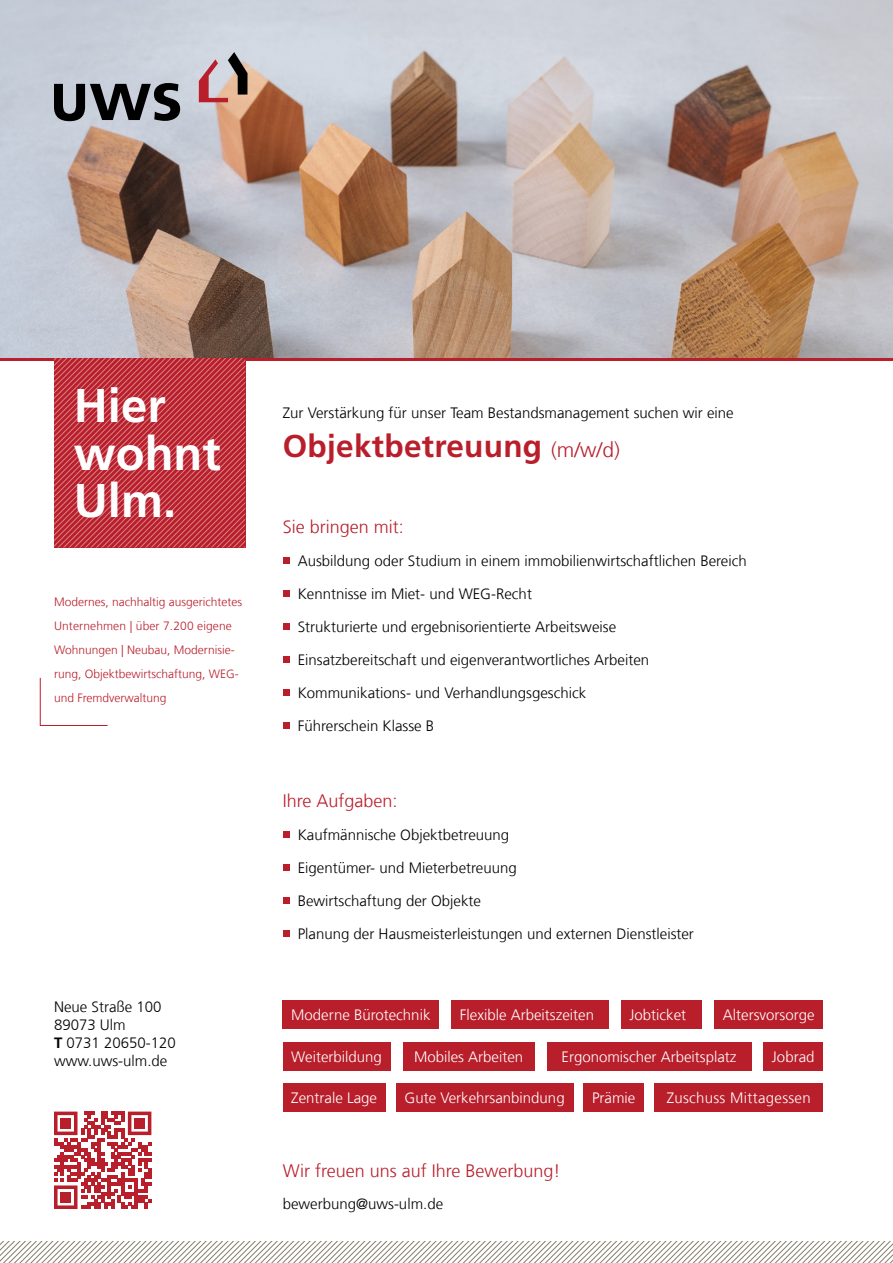
<style>
.page{position:relative;width:893px;height:1263px;background:#fff}
.page>*{position:absolute;margin:0;border:0;box-sizing:border-box;transform-origin:0 0}
.t1{font:700 47.25px/47.2px "Frutiger LT Com";color:#fff}
.t2{font:700 31.5px "Frutiger LT Com";letter-spacing:.01em;color:#b91e2b}
.t3{font:300 18px "Frutiger LT Com";color:#b91e2b}
.t4{font:300 15px/18px "Frutiger LT Com";color:#000}
.t5{font:300 15px "Frutiger LT Com";color:#fff}
.t6{font:300 15px "Frutiger LT Com";letter-spacing:.02em;color:#fff}
.t7{font:300 12px/24px "Frutiger LT Com";color:#b91e2b}
.s1{font-weight:700}
.s2{font-weight:300;font-size:21px}
</style>
<div class="page">
<svg style="left:0;top:357px;width:893px;height:4px;background:#b63e45"></svg>
<svg style="left:54px;top:357px;width:191px;height:190px;background:#c03743"></svg>
<img style="left:0;top:0;width:893px;height:357px">
<svg style="left:54px;top:1111px;width:97px;height:98px"></svg>
<div style="left:61px;top:1118px;width:10px;height:10px;background:#b91e2b"></div>
<div style="left:135px;top:1118px;width:10px;height:10px;background:#b91e2b"></div>
<div style="left:61px;top:1192px;width:10px;height:10px;background:#b91e2b"></div>
<svg style="left:0;top:1242px;width:893px;height:21px"></svg>
<svg style="left:54px;top:83px;width:126px;height:38px;background:#61646a"></svg>
<svg style="left:199px;top:52px;width:49px;height:50px;background:#af8f90"></svg>
<svg style="left:40px;top:677px;width:68px;height:49px"></svg>
<div style="left:283px;top:1001px;width:156px;height:28px;background:#b91e2b"></div>
<div style="left:451px;top:1001px;width:158px;height:28px;background:#b91e2b"></div>
<div style="left:621px;top:1001px;width:81px;height:28px;background:#b91e2b"></div>
<div style="left:763px;top:1042px;width:60px;height:28px;background:#b91e2b"></div>
<div style="left:584px;top:1083px;width:60px;height:28px;background:#b91e2b"></div>
<div style="left:714px;top:1001px;width:109px;height:28px;background:#b91e2b"></div>
<div style="left:654px;top:1083px;width:169px;height:28px;background:#b91e2b"></div>
<div style="left:396px;top:1083px;width:177px;height:28px;background:#b91e2b"></div>
<div style="left:547px;top:1042px;width:204px;height:28px;background:#b91e2b"></div>
<div style="left:283px;top:1042px;width:107px;height:28px;background:#b91e2b"></div>
<div style="left:283px;top:1083px;width:103px;height:28px;background:#b91e2b"></div>
<div style="left:403px;top:1042px;width:132px;height:28px;background:#b91e2b"></div>
<svg style="left:283px;top:831px;width:6px;height:6px"></svg>
<svg style="left:283px;top:864px;width:6px;height:6px"></svg>
<svg style="left:283px;top:897px;width:6px;height:6px"></svg>
<svg style="left:283px;top:930px;width:6px;height:6px"></svg>
<svg style="left:283px;top:557px;width:6px;height:6px"></svg>
<svg style="left:283px;top:590px;width:6px;height:6px"></svg>
<svg style="left:283px;top:623px;width:6px;height:6px"></svg>
<svg style="left:283px;top:656px;width:6px;height:6px"></svg>
<svg style="left:283px;top:689px;width:6px;height:6px"></svg>
<svg style="left:283px;top:722px;width:6px;height:6px"></svg>
<h1 class="t1" style="left:74px;top:382px;width:148px">Hier wohnt<br>Ulm.</h1>
<p class="t7" style="left:54px;top:590px;width:190px">Modernes, nachhaltig ausgerichtetes<br>Unternehmen | über 7.200 eigene<br>Wohnungen | Neubau, Modernisie&shy;rung, Objektbewirtschaftung, WEG&shy;und Fremdverwaltung</p>
<p class="t4" style="left:54px;top:998px;width:123px">Neue Straße 100<br>89073 Ulm<br><span class="s1">T</span> 0731 20650-120 www.uws-ulm.de</p>
<p class="t4" style="left:283px;top:403px;width:452px">Zur Verstärkung für unser Team Bestandsmanagement suchen wir eine</p>
<h2 class="t2" style="left:283px;top:428px;width:339px">Objektbetreuung <span class="s2">(m/w/d)</span></h2>
<p class="t3" style="left:283px;top:516px;width:123px">Sie bringen mit:</p>
<p class="t4" style="left:298px;top:552px;width:450px">Ausbildung oder Studium in einem immobilienwirtschaftlichen Bereich</p>
<p class="t4" style="left:298px;top:585px;width:236px">Kenntnisse im Miet- und WEG-Recht</p>
<p class="t4" style="left:298px;top:618px;width:320px">Strukturierte und ergebnisorientierte Arbeitsweise</p>
<p class="t4" style="left:298px;top:651px;width:353px">Einsatzbereitschaft und eigenverantwortliches Arbeiten</p>
<p class="t4" style="left:298px;top:684px;width:290px">Kommunikations- und Verhandlungsgeschick</p>
<p class="t4" style="left:298px;top:717px;width:138px">Führerschein Klasse B</p>
<p class="t3" style="left:283px;top:790px;width:116px">Ihre Aufgaben:</p>
<p class="t4" style="left:298px;top:825px;width:213px">Kaufmännische Objektbetreuung</p>
<p class="t4" style="left:298px;top:858px;width:220px">Eigentümer- und Mieterbetreuung</p>
<p class="t4" style="left:298px;top:891px;width:185px">Bewirtschaftung der Objekte</p>
<p class="t4" style="left:298px;top:924px;width:398px">Planung der Hausmeisterleistungen und externen Dienstleister</p>
<p class="t5" style="left:291px;top:1006px;width:141px">Moderne Bürotechnik</p>
<p class="t5" style="left:460px;top:1006px;width:136px">Flexible Arbeitszeiten</p>
<p class="t5" style="left:630px;top:1006px;width:58px">Jobticket</p>
<p class="t5" style="left:723px;top:1006px;width:93px">Altersvorsorge</p>
<p class="t5" style="left:291px;top:1048px;width:92px">Weiterbildung</p>
<p class="t5" style="left:561px;top:1048px;width:177px">Ergonomischer Arbeitsplatz</p>
<p class="t5" style="left:291px;top:1089px;width:87px">Zentrale Lage</p>
<p class="t5" style="left:414px;top:1048px;width:111px">Mobiles Arbeiten</p>
<p class="t5" style="left:772px;top:1048px;width:44px">Jobrad</p>
<p class="t5" style="left:405px;top:1089px;width:162px">Gute Verkehrsanbindung</p>
<p class="t6" style="left:667px;top:1089px;width:146px">Zuschuss Mittagessen</p>
<p class="t5" style="left:592px;top:1089px;width:45px">Prämie</p>
<p class="t3" style="left:283px;top:1161px;width:279px">Wir freuen uns auf Ihre Bewerbung!</p>
<p class="t4" style="left:283px;top:1195px;width:162px">bewerbung@uws-ulm.de</p>
</div>
